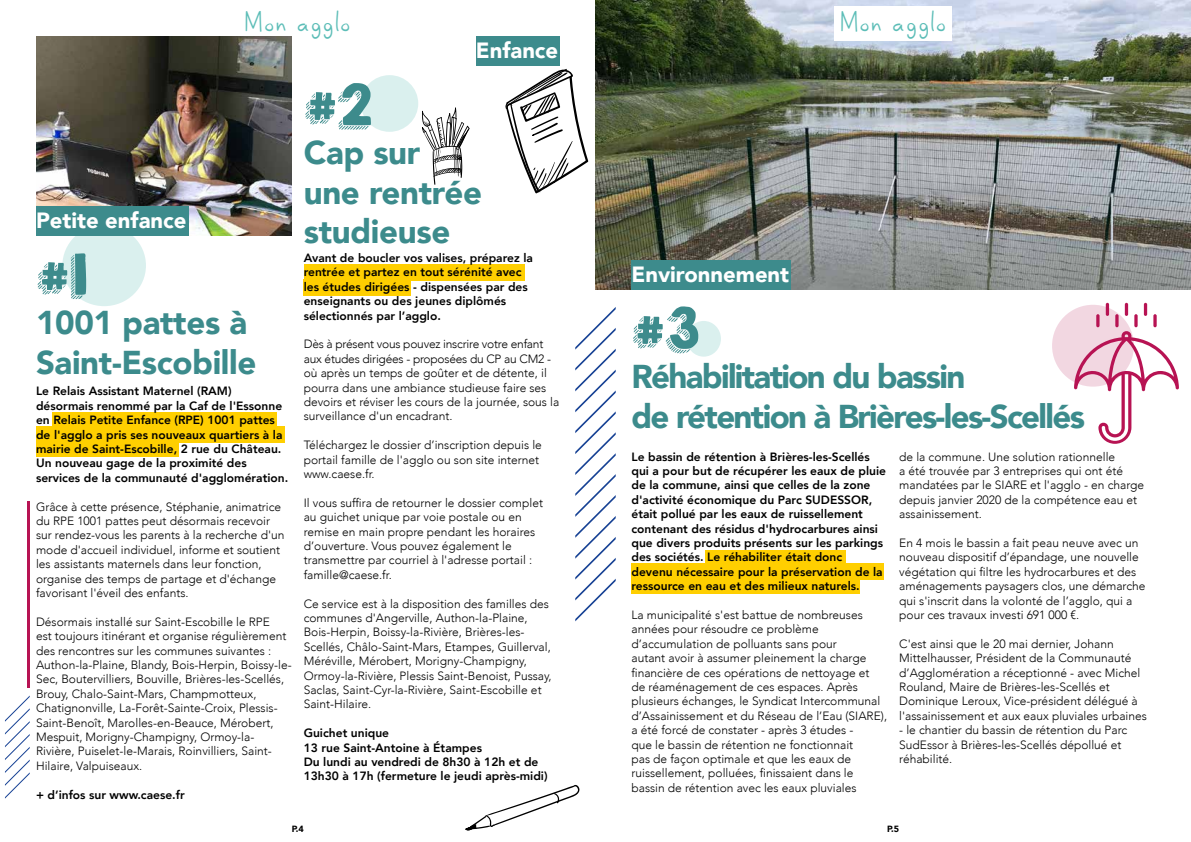
<style>
.page{position:relative;width:1191px;height:842px;background:#fff}
.page>*{position:absolute;margin:0;border:0;box-sizing:border-box;transform-origin:0 0}
.t1{font:51px "KGHAPPY";color:#3d8b8c}
.t2{font:35px "Melonhunter";color:#5cbdb7}
.t3{font:900 33px/39.6px "Avenir";letter-spacing:-.05em;color:#3c8b8c}
.t4{font:900 33px/39.6px "Avenir";letter-spacing:-.01em;color:#3c8b8c}
.t5{font:900 22px "Avenir";color:#fff}
.t6{font:300 12px/14.4px "Avenir";color:#000}
.t7{font:800 12px/14.4px "Avenir";color:#000}
.t8{font:900 9px "Avenir";color:#000}
</style>
<div class="page">
<div style="left:1052px;top:305px;width:82px;height:82px;background:#f2d7e1;border-radius:50%"></div>
<img style="left:36px;top:36px;width:256px;height:199px">
<div style="left:52px;top:412px;width:225px;height:17px;background:#ffcf00"></div>
<div style="left:36px;top:426px;width:249px;height:16px;background:#ffcf00"></div>
<div style="left:36px;top:441px;width:143px;height:16px;background:#ffcf00"></div>
<img style="left:595px;top:0;width:596px;height:289px">
<div style="left:705px;top:550px;width:140px;height:16px;background:#ffcf00"></div>
<div style="left:631px;top:577px;width:229px;height:17px;background:#ffcf00"></div>
<div style="left:304px;top:264px;width:220px;height:17px;background:#ffcf00"></div>
<div style="left:304px;top:279px;width:107px;height:17px;background:#ffcf00"></div>
<svg style="left:5px;top:695px;width:25px;height:103px"></svg>
<hr style="left:28px;top:500px;width:2px;height:187px;background:#b71353">
<svg style="left:575px;top:307px;width:40px;height:314px"></svg>
<div style="left:62px;top:225px;width:84px;height:81px;background:#daf0ee;border-radius:50%"></div>
<div style="left:36px;top:206px;width:153px;height:29px;background:#3d8b8c"></div>
<div style="left:361px;top:75px;width:57px;height:57px;background:#daf0ee;border-radius:50%"></div>
<div style="left:476px;top:36px;width:83px;height:29px;background:#3d8b8c"></div>
<div style="left:686px;top:321px;width:35px;height:36px;background:#daf0ee;border-radius:50%"></div>
<div style="left:631px;top:260px;width:160px;height:29px;background:#3d8b8c"></div>
<svg style="left:505px;top:69px;width:83px;height:125px"></svg>
<svg style="left:422px;top:107px;width:48px;height:78px"></svg>
<svg style="left:465px;top:785px;width:115px;height:46px"></svg>
<svg style="left:1124px;top:303px;width:4px;height:13px"></svg>
<svg style="left:1143px;top:303px;width:4px;height:13px"></svg>
<svg style="left:1074px;top:314px;width:105px;height:130px"></svg>
<svg style="left:1105px;top:303px;width:4px;height:13px"></svg>
<div style="left:834px;top:7px;width:118px;height:34px;background:#fff"></div>
<div style="left:631px;top:563px;width:252px;height:17px;background:#ffcf00"></div>
<h3 class="t5" style="left:36px;top:202px;width:152px">Petite enfance</h3>
<h2 class="t2" style="left:244px;top:9px;width:108px">Mon agglo</h2>
<h3 class="t5" style="left:476px;top:31px;width:84px">Enfance</h3>
<h1 class="t1" style="left:304px;top:65px;width:71px">#2</h1>
<h3 class="t4" style="left:304px;top:132px;width:180px">Cap sur une rentrée studieuse</h3>
<h1 class="t1" style="left:36px;top:235px;width:54px">#1</h1>
<h3 class="t4" style="left:36px;top:302px;width:222px">1001 pattes à<br>Saint-Escobille</h3>
<p class="t7" style="left:36px;top:384px;width:254px">Le Relais Assistant Maternel (RAM) désormais renommé par la Caf de l'Essonne en Relais Petite Enfance (RPE) 1001 pattes de l'agglo a pris ses nouveaux quartiers à la mairie de Saint-Escobille, 2 rue du Château.<br>Un nouveau gage de la proximité des services de la communauté d'agglomération.</p>
<p class="t6" style="left:36px;top:499px;width:250px">Grâce à cette présence, Stéphanie, animatrice du RPE 1001 pattes peut désormais recevoir sur rendez-vous les parents à la recherche d'un mode d'accueil individuel, informe et soutient les assistants maternels dans leur fonction, organise des temps de partage et d'échange favorisant l'éveil des enfants.</p>
<p class="t6" style="left:36px;top:614px;width:257px">Désormais installé sur Saint-Escobille le RPE<br>est toujours itinérant et organise régulièrement des rencontres sur les communes suivantes :<br>Authon-la-Plaine, Blandy, Bois-Herpin, Boissy-le-Sec, Boutervilliers, Bouville, Brières-les-Scellés, Brouy, Chalo-Saint-Mars, Champmotteux, Chatignonville, La-Forêt-Sainte-Croix, Plessis-Saint-Benoît, Marolles-en-Beauce, Mérobert, Mespuit, Morigny-Champigny, Ormoy-la-Rivière, Puiselet-le-Marais, Roinvilliers, Saint-Hilaire, Valpuiseaux.</p>
<p class="t7" style="left:36px;top:787px;width:150px">+ d’infos sur www.caese.fr</p>
<p class="t7" style="left:304px;top:251px;width:231px">Avant de boucler vos valises, préparez la rentrée et partez en tout sérénité avec les études dirigées - dispensées par des enseignants ou des jeunes diplômés sélectionnés par l’agglo.</p>
<p class="t6" style="left:304px;top:337px;width:257px">Dès à présent vous pouvez inscrire votre enfant aux études dirigées - proposées du CP au CM2 - où après un temps de goûter et de détente, il pourra dans une ambiance studieuse faire ses devoirs et réviser les cours de la journée, sous la surveillance d'un encadrant.</p>
<p class="t6" style="left:304px;top:438px;width:240px">Téléchargez le dossier d’inscription depuis le portail famille de l'agglo ou son site internet www.caese.fr.</p>
<p class="t6" style="left:304px;top:495px;width:241px">Il vous suffira de retourner le dossier complet au guichet unique par voie postale ou en remise en main propre pendant les horaires d’ouverture. Vous pouvez également le transmettre par courriel à l'adresse portail : famille@caese.fr.</p>
<p class="t6" style="left:304px;top:596px;width:249px">Ce service est à la disposition des familles des communes d'Angerville, Authon-la-Plaine, Bois-Herpin, Boissy-la-Rivière, Brières-les-Scellés, Châlo-Saint-Mars, Etampes, Guillerval, Méréville, Mérobert, Morigny-Champigny, Ormoy-la-Rivière, Plessis Saint-Benoist, Pussay, Saclas, Saint-Cyr-la-Rivière, Saint-Escobille et Saint-Hilaire.</p>
<p class="t7" style="left:304px;top:726px;width:245px">Guichet unique<br>13 rue Saint-Antoine à Étampes<br>Du lundi au vendredi de 8h30 à 12h et de<br>13h30 à 17h (fermeture le jeudi après-midi)</p>
<h2 class="t2" style="left:839px;top:9px;width:108px">Mon agglo</h2>
<h3 class="t5" style="left:631px;top:255px;width:159px">Environnement</h3>
<h1 class="t1" style="left:631px;top:289px;width:70px">#3</h1>
<h3 class="t3" style="left:631px;top:356px;width:455px">Réhabilitation du bassin<br>de rétention à Brières-les-Scellés</h3>
<p class="t7" style="left:631px;top:449px;width:256px">Le bassin de rétention à Brières-les-Scellés qui a pour but de récupérer les eaux de pluie de la commune, ainsi que celles de la zone d'activité économique du Parc SUDESSOR, était pollué par les eaux de ruissellement contenant des résidus d'hydrocarbures ainsi que divers produits présents sur les parkings des sociétés. Le réhabiliter était donc devenu nécessaire pour la préservation de la ressource en eau et des milieux naturels.</p>
<p class="t6" style="left:631px;top:608px;width:257px">La municipalité s'est battue de nombreuses années pour résoudre ce problème d’accumulation de polluants sans pour<br>autant avoir à assumer pleinement la charge financière de ces opérations de nettoyage et<br>de réaménagement de ces espaces. Après plusieurs échanges, le Syndicat Intercommunal d’Assainissement et du Réseau de l’Eau (SIARE), a été forcé de constater - après 3 études -<br>que le bassin de rétention ne fonctionnait<br>pas de façon optimale et que les eaux de ruissellement, polluées, finissaient dans le bassin de rétention avec les eaux pluviales</p>
<p class="t6" style="left:899px;top:449px;width:246px">de la commune. Une solution rationnelle<br>a été trouvée par 3 entreprises qui ont été mandatées par le SIARE et l'agglo - en charge depuis janvier 2020 de la compétence eau et assainissement.</p>
<p class="t6" style="left:899px;top:536px;width:248px">En 4 mois le bassin a fait peau neuve avec un nouveau dispositif d’épandage, une nouvelle végétation qui filtre les hydrocarbures et des aménagements paysagers clos, une démarche qui s'inscrit dans la volonté de l’agglo, qui a pour ces travaux investi 691 000 €.</p>
<p class="t6" style="left:899px;top:636px;width:249px">C'est ainsi que le 20 mai dernier, Johann Mittelhausser, Président de la Communauté d’Agglomération a réceptionné - avec Michel Rouland, Maire de Brières-les-Scellés et Dominique Leroux, Vice-président délégué à l'assainissement et aux eaux pluviales urbaines</p>
<p class="t6" style="left:899px;top:723px;width:229px">- le chantier du bassin de rétention du Parc<br>SudEssor à Brières-les-Scellés dépollué et réhabilité.</p>
<p class="t8" style="left:292px;top:821px;width:14px">P.4</p>
<p class="t8" style="left:887px;top:821px;width:14px">P.5</p>
</div>
